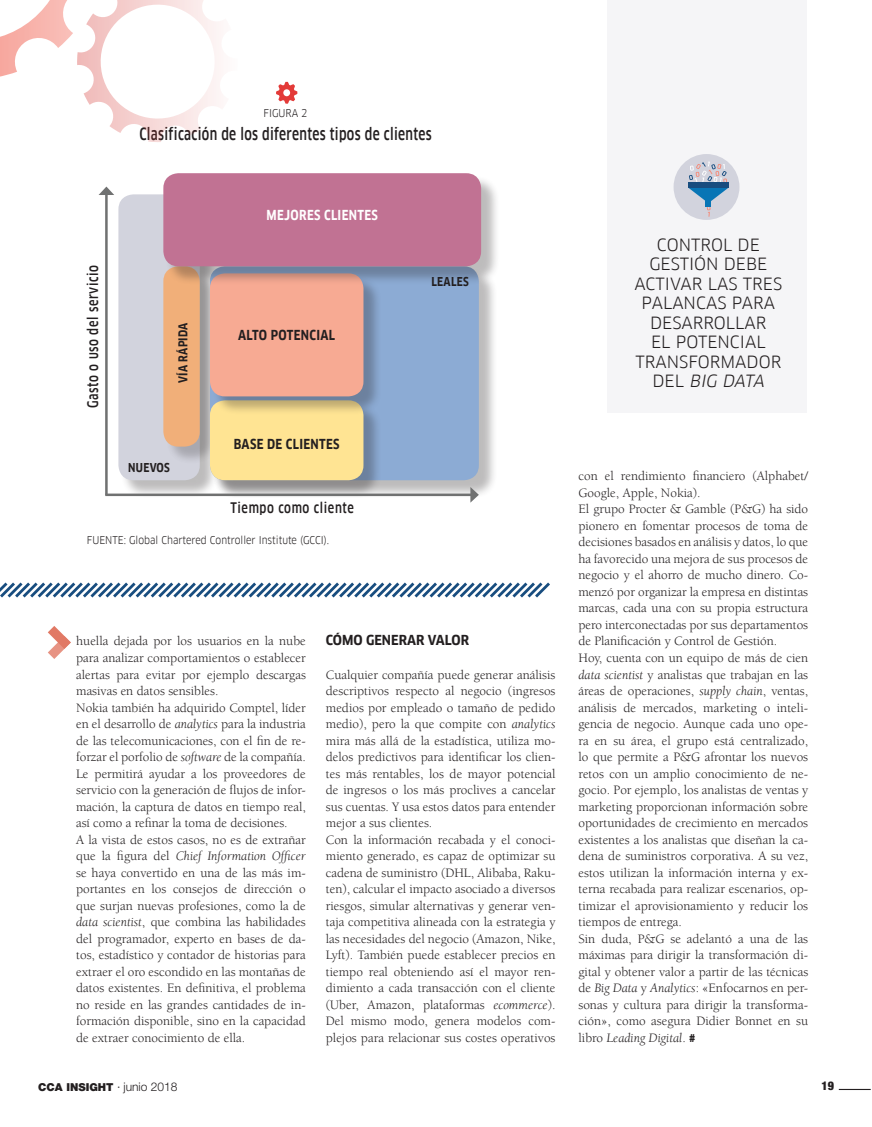
<style>
.page{position:relative;width:872px;height:1127px;background:#fff}
.page>*{position:absolute;margin:0;border:0;box-sizing:border-box;transform-origin:0 0}
.t1{font:16.5px/19.5px "Clan Narrow";color:#231f20;text-align:center;scale:1.1 1}
.t2{font:500 16.5px "Clan Narrow";letter-spacing:.025em;color:#231f20;scale:.8 1}
.t3{font:500 14.25px "Clan Narrow";letter-spacing:.05em;color:#231f20;scale:.85 1}
.t4{font:700 13.5px "Clan Narrow";letter-spacing:.025em;color:#231f20;scale:.9 1}
.t5{font:700 13.5px "Clan Narrow";color:#231f20}
.t6{font:700 13.5px "Clan Narrow";letter-spacing:.025em;color:#fff;scale:.9 1}
.t7{font:13.2px/16.5px "Berkeley";color:#231f20;text-align:justify}
.t8{font:700 12px "Clan Narrow";letter-spacing:.025em;color:#231f20;scale:.9 1}
.t9{font:900 condensed 12px "Helvetica Neue LT Std";color:#231f20}
.t10{font:900 10.95px "Helvetica Neue LT Std";color:#231f20}
.t11{font:10.5px "Clan Narrow";color:#231f20}
.s1{font-style:italic}
.s2{font-family:"Clan Narrow";font-weight:700;font-size:10.5px}
.s3{font-weight:300;font-size:12px}
</style>
<div class="page">
<hr style="left:838px;top:1089px;width:32px;height:1px;background:#231f20">
<svg style="left:276px;top:82px;width:21px;height:22px"></svg>
<svg style="left:0;top:582px;width:550px;height:16px"></svg>
<div style="left:606px;top:0;width:200px;height:412px;background:#f5f5f7"></div>
<svg style="left:48px;top:626px;width:23px;height:33px"></svg>
<div style="left:673px;top:154px;width:66px;height:66px;background:#d2d3dd;border-radius:50%"></div>
<svg style="left:688px;top:162px;width:40px;height:55px"></svg>
<div style="left:705px;top:200px;width:6px;height:7px;background:#0875b5"></div>
<div style="left:688px;top:182px;width:40px;height:5px;background:#184d7f"></div>
<svg style="left:0;top:0;width:219px;height:142px"></svg>
<div style="left:121px;top:197px;width:97px;height:302px;background:#231f20;opacity:.3"></div>
<div style="left:118px;top:194px;width:82px;height:286px;background:#d2d3dd;border-radius:15px"></div>
<div style="left:166px;top:268px;width:52px;height:197px;background:#231f20;opacity:.3"></div>
<div style="left:163px;top:266px;width:37px;height:181px;background:#f1af79;border-radius:15px"></div>
<div style="left:212px;top:268px;width:285px;height:231px;background:#231f20;opacity:.3"></div>
<div style="left:210px;top:266px;width:269px;height:214px;background:#8cabd4;border-radius:15px"></div>
<div style="left:212px;top:403px;width:170px;height:96px;background:#231f20;opacity:.3"></div>
<div style="left:210px;top:400px;width:153px;height:80px;background:#ffe493;border-radius:15px"></div>
<div style="left:212px;top:276px;width:170px;height:139px;background:#231f20;opacity:.3"></div>
<div style="left:210px;top:273px;width:153px;height:123px;background:#f7aa93;border-radius:15px"></div>
<hr style="left:105px;top:193px;width:3px;height:302px;background:#707171">
<svg style="left:99px;top:187px;width:15px;height:8px"></svg>
<hr style="left:105px;top:493px;width:367px;height:3px;background:#707171">
<svg style="left:470px;top:487px;width:9px;height:16px"></svg>
<div style="left:166px;top:175px;width:334px;height:110px;background:#231f20;opacity:.3"></div>
<div style="left:163px;top:173px;width:318px;height:93px;background:#c17293;border-radius:15px"></div>
<p class="t11" style="left:264px;top:108px;width:45px">FIGURA 2</p>
<p class="t2" style="left:139px;top:125px;width:367px">Clasificación de los diferentes tipos de clientes</p>
<p class="t3" style="left:85px;top:408px;width:170px;rotate:-90deg">Gasto o uso del servicio</p>
<p class="t8" style="left:177px;top:383px;width:69px;rotate:-90deg">VÍA RÁPIDA</p>
<p class="t8" style="left:128px;top:461px;width:48px">NUEVOS</p>
<p class="t6" style="left:267px;top:208px;width:125px">MEJORES CLIENTES</p>
<p class="t4" style="left:238px;top:328px;width:109px">ALTO POTENCIAL</p>
<p class="t4" style="left:234px;top:436px;width:119px">BASE DE CLIENTES</p>
<p class="t3" style="left:230px;top:500px;width:147px">Tiempo como cliente</p>
<p class="t11" style="left:87px;top:534px;width:244px">FUENTE: Global Chartered Controller Institute (GCCI).</p>
<p class="t8" style="left:431px;top:275px;width:43px">LEALES</p>
<p class="t7" style="left:76px;top:633px;width:231px">huella dejada por los usuarios en la nube para analizar comportamientos o establecer alertas para evitar por ejemplo descargas masivas en datos sensibles.</p>
<p class="t7" style="left:76px;top:699px;width:231px">Nokia también ha adquirido Comptel, líder en el desarrollo de <span class="s1">analytics</span> para la industria de las telecomunicaciones, con el fin de re&shy;forzar el porfolio de <span class="s1">software</span> de la compañía.<br>Le permitirá ayudar a los proveedores de servicio con la generación de flujos de infor&shy;mación, la captura de datos en tiempo real, así como a refinar la toma de decisiones.</p>
<p class="t7" style="left:76px;top:831px;width:231px">A la vista de estos casos, no es de extrañar que la figura del <span class="s1">Chief Information Officer </span>se haya convertido en una de las más im&shy;portantes en los consejos de dirección o que surjan nuevas profesiones, como la de <span class="s1">data scientist</span>, que combina las habilidades del programador, experto en bases de da&shy;tos, estadístico y contador de historias para extraer el oro escondido en las montañas de datos existentes. En definitiva, el problema no reside en las grandes cantidades de in&shy;formación disponible, sino en la capacidad de extraer conocimiento de ella.</p>
<p class="t5" style="left:326px;top:633px;width:145px">CÓMO GENERAR VALOR</p>
<p class="t7" style="left:326px;top:666px;width:231px">Cualquier compañía puede generar análisis descriptivos respecto al negocio (ingresos medios por empleado o tamaño de pedido medio), pero la que compite con <span class="s1">analytics </span>mira más allá de la estadística, utiliza mo&shy;delos predictivos para identificar los clien&shy;tes más rentables, los de mayor potencial de ingresos o los más proclives a cancelar sus cuentas. Y usa estos datos para entender mejor a sus clientes.</p>
<p class="t7" style="left:326px;top:831px;width:231px">Con la información recabada y el conoci&shy;miento generado, es capaz de optimizar su cadena de suministro (DHL, Alibaba, Raku&shy;ten), calcular el impacto asociado a diversos riesgos, simular alternativas y generar ven&shy;taja competitiva alineada con la estrategia y las necesidades del negocio (Amazon, Nike, Lyft). También puede establecer precios en tiempo real obteniendo así el mayor ren&shy;dimiento a cada transacción con el cliente (Uber, Amazon, plataformas <span class="s1">ecommerce</span>).<br>Del mismo modo, genera modelos com&shy;plejos para relacionar sus costes operativos</p>
<p class="t1" style="left:634px;top:235px;width:136px">CONTROL DE<br>GESTIÓN DEBE<br>ACTIVAR LAS TRES<br>PALANCAS PARA<br>DESARROLLAR<br>EL POTENCIAL<br>TRANSFORMADOR<br>D E L <span class="s1">BIG DATA</span></p>
<p class="t7" style="left:578px;top:468px;width:231px">con el rendimiento financiero (Alphabet/<br>Google, Apple, Nokia).</p>
<p class="t7" style="left:578px;top:501px;width:231px">El grupo Procter &amp; Gamble (P&amp;G) ha sido pionero en fomentar procesos de toma de decisiones basados en análisis y datos, lo que ha favorecido una mejora de sus procesos de negocio y el ahorro de mucho dinero. Co&shy;menzó por organizar la empresa en distintas marcas, cada una con su propia estructura pero interconectadas por sus departamentos de Planificación y Control de Gestión.</p>
<p class="t7" style="left:578px;top:650px;width:231px">Hoy, cuenta con un equipo de más de cien <span class="s1">data scientist</span> y analistas que trabajan en las áreas de operaciones, <span class="s1">supply chain</span>, ventas, análisis de mercados, marketing o inteli&shy;gencia de negocio. Aunque cada uno ope&shy;ra en su área, el grupo está centralizado, lo que permite a P&amp;G afrontar los nuevos retos con un amplio conocimiento de ne&shy;gocio. Por ejemplo, los analistas de ventas y marketing proporcionan información sobre oportunidades de crecimiento en mercados existentes a los analistas que diseñan la ca&shy;dena de suministros corporativa. A su vez, estos utilizan la información interna y ex&shy;terna recabada para realizar escenarios, op&shy;timizar el aprovisionamiento y reducir los tiempos de entrega.</p>
<p class="t7" style="left:578px;top:930px;width:231px">Sin duda, P&amp;G se adelantó a una de las máximas para dirigir la transformación di&shy;gital y obtener valor a partir de las técnicas de <span class="s1">Big Data</span> y <span class="s1">Analytics</span>: «Enfocarnos en per&shy;sonas y cultura para dirigir la transforma&shy;ción», como asegura Didier Bonnet en su libro <span class="s1">Leading Digital</span>. <span class="s2">#</span></p>
<p class="t10" style="left:38px;top:1080px;width:141px">CCA INSIGHT <span class="s3">· junio 2018</span></p>
<p class="t9" style="left:821px;top:1078px;width:14px">19</p>
</div>
